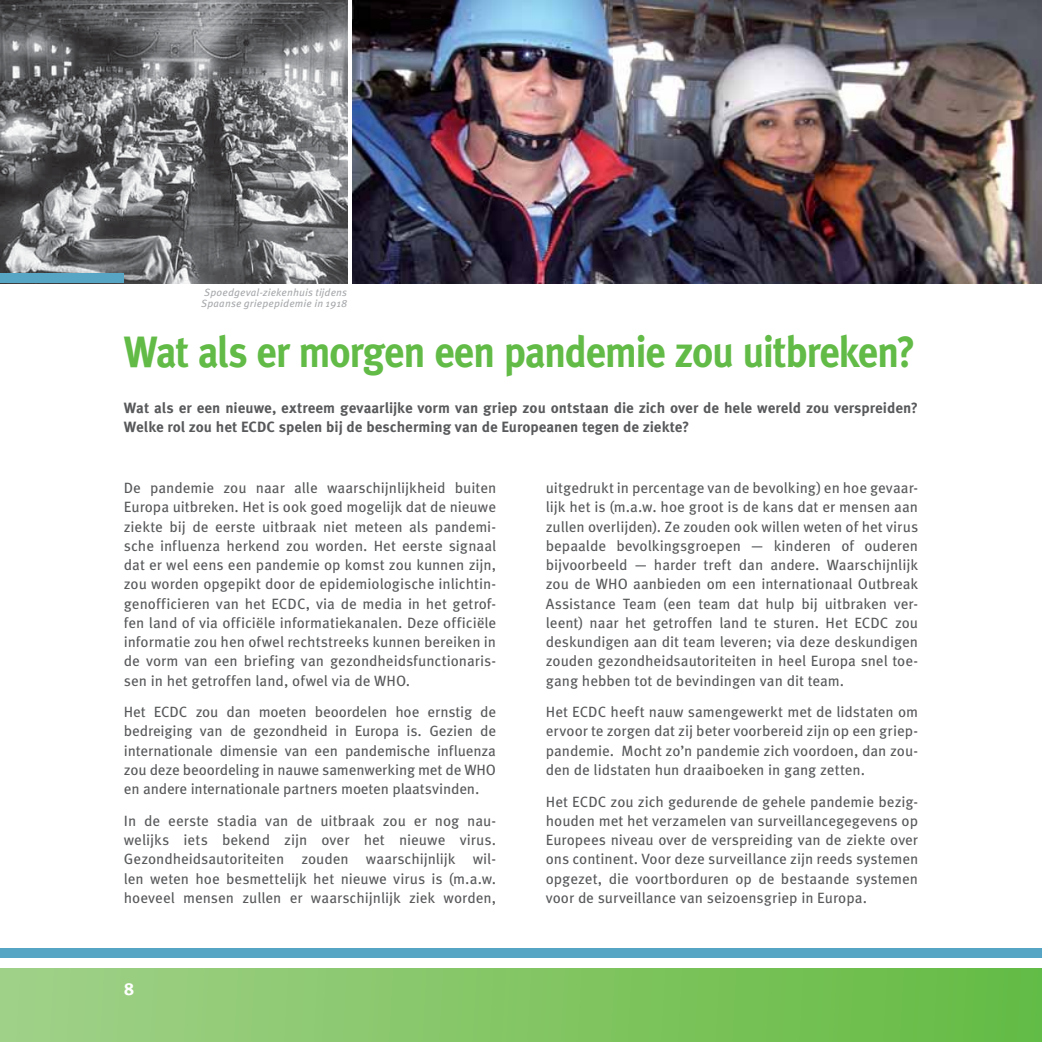
<style>
.page{position:relative;width:1042px;height:1042px;background:#fff}
.page>*{position:absolute;margin:0;border:0;box-sizing:border-box;transform-origin:0 0}
.t1{font:700 43.75px "Meta Pro";letter-spacing:-.04em;color:#62bb46;scale:.92 1}
.t2{font:700 17.5px "Meta Pro";color:#fff}
.t3{font:14.88px/19.2px "Meta Pro";color:#58595b;text-align:justify}
.t4{font:700 14.88px/19.2px "Meta Pro";color:#58595b}
.t5{font:italic 10.5px/10.5px "Meta Pro";letter-spacing:.015em;color:#a7a9ac}
</style>
<div class="page">
<img style="left:352px;top:0;width:689px;height:283px">
<img style="left:0;top:0;width:347px;height:283px">
<div style="left:0;top:273px;width:124px;height:10px;background:#56a5c4"></div>
<div style="left:0;top:948px;width:1041px;height:10px;background:#56a5c4"></div>
<svg style="left:0;top:968px;width:1041px;height:74px;background:#82c565"></svg>
<p class="t5" style="left:201px;top:289px;width:148px">Spoedgeval-ziekenhuis tĳdens<br>Spaanse griepepidemie in 1918</p>
<h1 class="t1" style="left:124px;top:335px;width:861px">Wat als er morgen een pandemie zou uitbreken?</h1>
<p class="t4" style="left:124px;top:399px;width:795px">Wat als er een nieuwe, extreem gevaarlijke vorm van griep zou ontstaan die zich over de hele wereld zou verspreiden?<br>Welke rol zou het ECDC spelen bij de bescherming van de Europeanen tegen de ziekte?</p>
<p class="t3" style="left:124px;top:480px;width:374px">De pandemie zou naar alle waarschijnlijkheid buiten Europa uitbreken. Het is ook goed mogelijk dat de nieuwe ziekte bij de eerste uitbraak niet meteen als pandemi&shy;sche influenza herkend zou worden. Het eerste signaal dat er wel eens een pandemie op komst zou kunnen zijn, zou worden opgepikt door de epidemiologische inlichtin&shy;genofficieren van het ECDC, via de media in het getrof&shy;fen land of via officiële informatiekanalen. Deze officiële informatie zou hen ofwel rechtstreeks kunnen bereiken in de vorm van een briefing van gezondheidsfunctionaris&shy;sen in het getroffen land, ofwel via de WHO.</p>
<p class="t3" style="left:124px;top:704px;width:374px">Het ECDC zou dan moeten beoordelen hoe ernstig de bedreiging van de gezondheid in Europa is. Gezien de internationale dimensie van een pandemische influenza zou deze beoordeling in nauwe samenwerking met de WHO en andere internationale partners moeten plaatsvinden.</p>
<p class="t3" style="left:124px;top:813px;width:374px">In de eerste stadia van de uitbraak zou er nog nau&shy;welijks iets bekend zijn over het nieuwe virus.<br>Gezondheidsautoriteiten zouden waarschijnlijk wil&shy;len weten hoe besmettelijk het nieuwe virus is (m.a.w. hoeveel mensen zullen er waarschijnlijk ziek worden,</p>
<p class="t2" style="left:124px;top:982px;width:12px">8</p>
<p class="t3" style="left:545px;top:480px;width:374px">uitgedrukt in percentage van de bevolking) en hoe gevaar&shy;lijk het is (m.a.w. hoe groot is de kans dat er mensen aan zullen overlijden). Ze zouden ook willen weten of het virus bepaalde bevolkingsgroepen — kinderen of ouderen bijvoorbeeld — harder treft dan andere. Waarschijnlijk zou de WHO aanbieden om een internationaal Outbreak Assistance Team (een team dat hulp bij uitbraken ver&shy;leent) naar het getroffen land te sturen. Het ECDC zou deskundigen aan dit team leveren; via deze deskundigen zouden gezondheidsautoriteiten in heel Europa snel toe&shy;gang hebben tot de bevindingen van dit team.</p>
<p class="t3" style="left:545px;top:704px;width:374px">Het ECDC heeft nauw samengewerkt met de lidstaten om ervoor te zorgen dat zij beter voorbereid zijn op een griep&shy;pandemie. Mocht zo’n pandemie zich voordoen, dan zou&shy;den de lidstaten hun draaiboeken in gang zetten.</p>
<p class="t3" style="left:545px;top:793px;width:374px">Het ECDC zou zich gedurende de gehele pandemie bezig&shy;houden met het verzamelen van surveillancegegevens op Europees niveau over de verspreiding van de ziekte over ons continent. Voor deze surveillance zijn reeds systemen opgezet, die voortborduren op de bestaande systemen voor de surveillance van seizoensgriep in Europa.</p>
</div>
